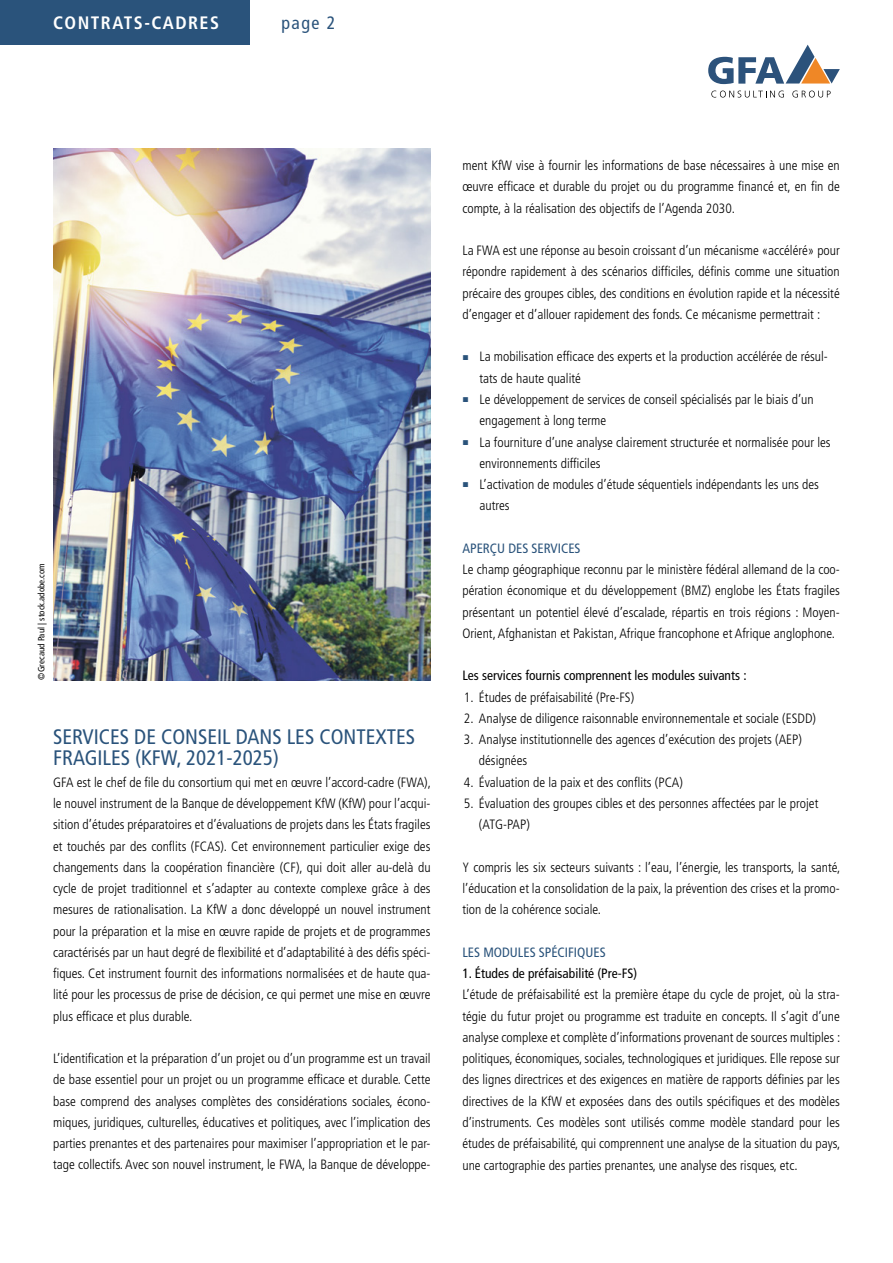
<style>
.page{position:relative;width:893px;height:1263px;background:#fff}
.page>*{position:absolute;margin:0;border:0;box-sizing:border-box;transform-origin:0 0}
.t1{font:condensed 21px/21.3px "Frutiger LT Std";color:#2a537b}
.t2{font:700 condensed 18px "Frutiger LT Std";letter-spacing:.08em;color:#fff}
.t3{font:condensed 18px "Frutiger LT Std";color:#2a537b}
.t4{font:300 condensed 13.5px/21.3px "Frutiger LT Std";color:#000;text-align:justify}
.t5{font:condensed 13.5px "Frutiger LT Std";color:#000}
.t6{font:condensed 13.5px "Frutiger LT Std";color:#2a537b}
.t7{font:condensed 9px "Frutiger LT Std";color:#000}
.s1{font-family:"Arial";font-weight:400;font-stretch:normal;font-size:10.5px;color:#2a537b}
</style>
<div class="page">
<svg style="left:711px;top:91px;width:73px;height:7px"></svg>
<svg style="left:792px;top:91px;width:39px;height:7px"></svg>
<svg style="left:708px;top:45px;width:132px;height:39px"></svg>
<div style="left:0;top:0;width:250px;height:45px;background:#2a537b"></div>
<img style="left:53px;top:149px;width:378px;height:531px">
<h2 class="t2" style="left:53px;top:12px;width:167px">CONTRATS-CADRES</h2>
<h2 class="t3" style="left:281px;top:12px;width:55px">page 2</h2>
<p class="t7" style="left:36px;top:680px;width:118px;rotate:-90deg">©Grecaud Paul | stock.adobe.com</p>
<h1 class="t1" style="left:53px;top:726px;width:363px">SERVICES DE CONSEIL DANS LES CONTEXTES<br>FRAGILES (KFW, 2021-2025)</h1>
<p class="t4" style="left:53px;top:771px;width:379px">GFA est le chef de file du consortium qui met en œuvre l’accord-cadre (FWA), le nouvel instrument de la Banque de développement KfW (KfW) pour l’acqui&shy;sition d’études préparatoires et d’évaluations de projets dans les États fragiles et touchés par des conflits (FCAS). Cet environnement particulier exige des changements dans la coopération financière (CF), qui doit aller au-delà du cycle de projet traditionnel et s’adapter au contexte complexe grâce à des mesures de rationalisation. La KfW a donc développé un nouvel instrument pour la préparation et la mise en œuvre rapide de projets et de programmes caractérisés par un haut degré de flexibilité et d’adaptabilité à des défis spéci&shy;fiques. Cet instrument fournit des informations normalisées et de haute qua&shy;lité pour les processus de prise de décision, ce qui permet une mise en œuvre plus efficace et plus durable.</p>
<p class="t4" style="left:53px;top:1048px;width:379px">L’identification et la préparation d’un projet ou d’un programme est un travail de base essentiel pour un projet ou un programme efficace et durable. Cette base comprend des analyses complètes des considérations sociales, écono&shy;miques, juridiques, culturelles, éducatives et politiques, avec l’implication des parties prenantes et des partenaires pour maximiser l’appropriation et le par&shy;tage collectifs. Avec son nouvel instrument, le FWA, la Banque de développe-</p>
<p class="t4" style="left:462px;top:155px;width:379px">ment KfW vise à fournir les informations de base nécessaires à une mise en œuvre efficace et durable du projet ou du programme financé et, en fin de compte, à la réalisation des objectifs de l’Agenda 2030.</p>
<p class="t4" style="left:462px;top:240px;width:379px">La FWA est une réponse au besoin croissant d’un mécanisme «accéléré» pour répondre rapidement à des scénarios difficiles, définis comme une situation précaire des groupes cibles, des conditions en évolution rapide et la nécessité d’engager et d’allouer rapidement des fonds. Ce mécanisme permettrait :</p>
<p class="t4" style="left:479px;top:346px;width:350px;text-indent:-17px"><span class="s1">■</span> La mobilisation efficace des experts et la production accélérée de résul&shy;tats de haute qualité</p>
<p class="t4" style="left:479px;top:389px;width:336px;text-indent:-17px"><span class="s1">■</span> Le développement de services de conseil spécialisés par le biais d’un engagement à long terme</p>
<p class="t4" style="left:479px;top:431px;width:353px;text-indent:-17px"><span class="s1">■</span> La fourniture d’une analyse clairement structurée et normalisée pour les environnements difficiles</p>
<p class="t4" style="left:479px;top:474px;width:341px;text-indent:-17px"><span class="s1">■</span> L’activation de modules d’étude séquentiels indépendants les uns des autres</p>
<p class="t6" style="left:462px;top:540px;width:120px">APERÇU DES SERVICES</p>
<p class="t4" style="left:462px;top:559px;width:379px">Le champ géographique reconnu par le ministère fédéral allemand de la coo&shy;pération économique et du développement (BMZ) englobe les États fragiles présentant un potentiel élevé d’escalade, répartis en trois régions : Moyen-Orient, Afghanistan et Pakistan, Afrique francophone et Afrique anglophone.</p>
<p class="t5" style="left:462px;top:668px;width:286px">Les services fournis comprennent les modules suivants :</p>
<p class="t4" style="left:464px;top:686px;width:172px">1. Études de préfaisabilité (Pre-FS)</p>
<p class="t4" style="left:464px;top:708px;width:354px">2. Analyse de diligence raisonnable environnementale et sociale (ESDD)</p>
<p class="t4" style="left:479px;top:729px;width:325px;text-indent:-15px">3. Analyse institutionnelle des agences d’exécution des projets (AEP) désignées</p>
<p class="t4" style="left:464px;top:772px;width:220px">4. Évaluation de la paix et des conflits (PCA)</p>
<p class="t4" style="left:479px;top:793px;width:341px;text-indent:-15px">5. Évaluation des groupes cibles et des personnes affectées par le projet (ATG-PAP)</p>
<p class="t4" style="left:462px;top:857px;width:379px">Y compris les six secteurs suivants : l’eau, l’énergie, les transports, la santé, l’éducation et la consolidation de la paix, la prévention des crises et la promo&shy;tion de la cohérence sociale.</p>
<p class="t6" style="left:462px;top:944px;width:145px">LES MODULES SPÉCIFIQUES</p>
<p class="t5" style="left:462px;top:965px;width:176px">1. Études de préfaisabilité (Pre-FS)</p>
<p class="t4" style="left:462px;top:984px;width:379px">L’étude de préfaisabilité est la première étape du cycle de projet, où la stra&shy;tégie du futur projet ou programme est traduite en concepts. Il s’agit d’une analyse complexe et complète d’informations provenant de sources multiples : politiques, économiques, sociales, technologiques et juridiques. Elle repose sur des lignes directrices et des exigences en matière de rapports définies par les directives de la KfW et exposées dans des outils spécifiques et des modèles d’instruments. Ces modèles sont utilisés comme modèle standard pour les études de préfaisabilité, qui comprennent une analyse de la situation du pays, une cartographie des parties prenantes, une analyse des risques, etc.</p>
</div>
